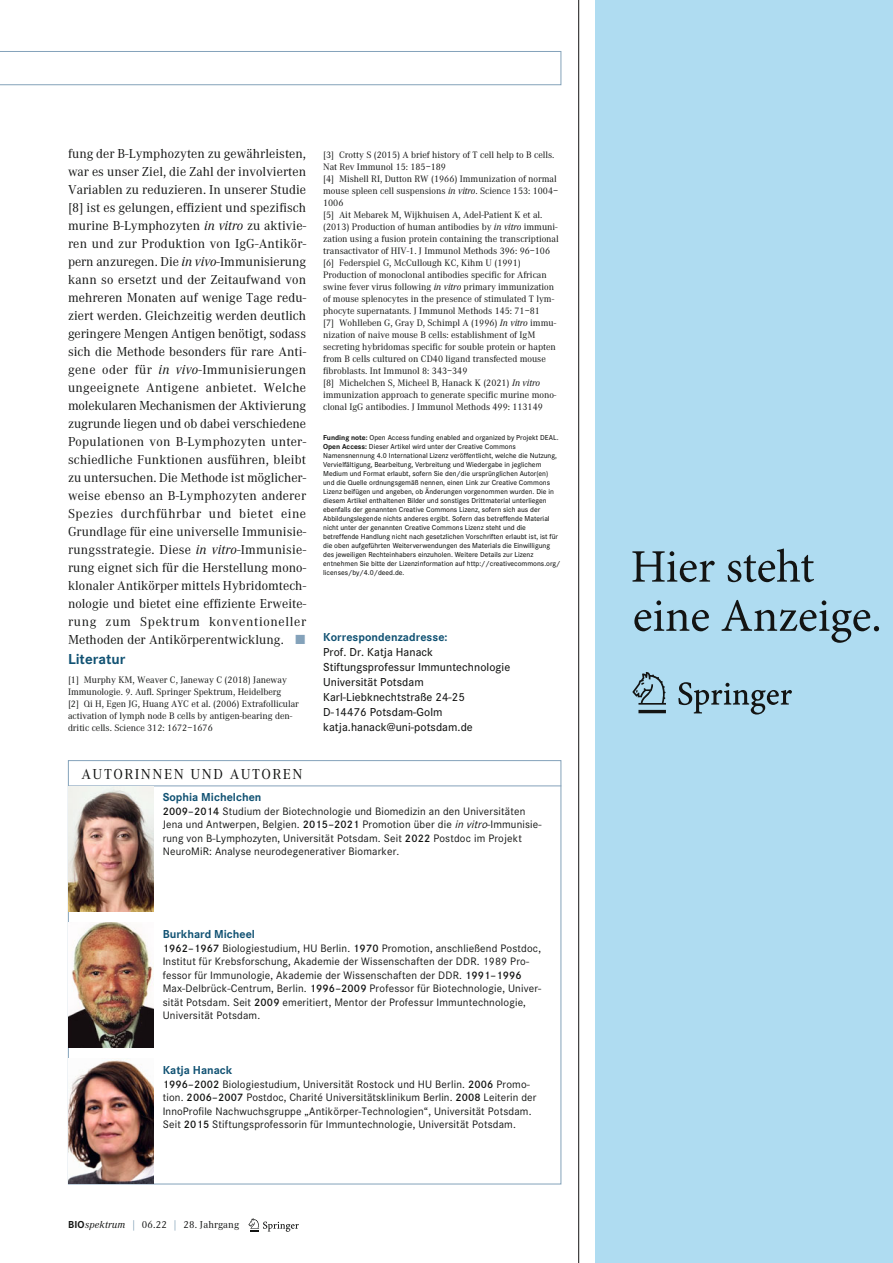
<style>
.page{position:relative;width:893px;height:1263px;background:#fff}
.page>*{position:absolute;margin:0;border:0;box-sizing:border-box;transform-origin:0 0}
.t1{font:15px "Corporate A";letter-spacing:.1em;color:#131413}
.t2{font:700 15px "Corporate S";color:#115273}
.t3{font:13.5px/18px "Corporate A";letter-spacing:.005em;color:#131413;text-align:justify}
.t4{font:500 12px/15px "Corporate S";letter-spacing:.005em;color:#131413}
.t5{font:700 12px "Corporate S";color:#115273}
.t6{font:11.25px/13.5px "Corporate S";letter-spacing:.015em;color:#131413}
.t7{font:10.5px "Corporate A";letter-spacing:.015em;color:#131413}
.t8{font:9.75px/12px "Corporate A";color:#131413}
.t9{font:500 7.5px/9px "Corporate S";color:#131413}
.s1{font-style:italic}
.s2{font-family:"The Sans Expert";color:#84a2ba}
.s3{font-weight:700}
.s4{font-weight:600}
.s5{font-family:"Corporate S";font-weight:700}
.s6{color:#658ba6}
</style>
<div class="page">
<svg style="left:248px;top:1218px;width:51px;height:14px"></svg>
<hr style="left:68px;top:786px;width:493px;height:1px;background:#84a2ba">
<img style="left:69px;top:786px;width:85px;height:126px">
<img style="left:69px;top:922px;width:85px;height:126px">
<img style="left:69px;top:1060px;width:85px;height:124px">
<div style="left:595px;top:0;width:298px;height:1263px;background:#afdcf1"></div>
<svg style="left:632px;top:548px;width:247px;height:95px"></svg>
<svg style="left:632px;top:672px;width:160px;height:43px"></svg>
<div style="left:0;top:51px;width:561px;height:34px;border:1px solid #84a2ba"></div>
<svg style="left:0;top:51px;width:1px;height:34px"></svg>
<hr style="left:578px;top:0;width:1px;height:1263px;background:#131413">
<p class="t3" style="left:68px;top:146px;width:240px">fung der B-Lymphozyten zu gewährleisten, war es unser Ziel, die Zahl der involvierten Variablen zu reduzieren. In unserer Studie [8] ist es gelungen, effizient und spezifisch murine B-Lymphozyten <span class="s1">in vitro</span> zu aktivie&shy;ren und zur Produktion von IgG-Antikör&shy;pern anzuregen. Die <span class="s1">in vivo</span>-Immunisierung kann so ersetzt und der Zeitaufwand von mehreren Monaten auf wenige Tage redu&shy;ziert werden. Gleichzeitig werden deutlich geringere Mengen Antigen benötigt, sodass sich die Methode besonders für rare Anti&shy;gene oder für <span class="s1">in vivo</span>-Immunisierungen ungeeignete Antigene anbietet. Welche molekularen Mechanismen der Aktivierung zugrunde liegen und ob dabei verschiedene Populationen von B-Lymphozyten unter&shy;schiedliche Funktionen ausführen, bleibt zu untersuchen. Die Methode ist möglicher&shy;weise ebenso an B-Lymphozyten anderer Spezies durchführbar und bietet eine Grundlage für eine universelle Immunisie&shy;rungsstrategie. Diese <span class="s1">in vitro</span>-Immunisie&shy;rung eignet sich für die Herstellung mono&shy;klonaler Antikörper mittels Hybridomtech&shy;nologie und bietet eine effiziente Erweite&shy;rung zum Spektrum konventioneller Methoden der Antikörperentwicklung. <span class="s2">ó</span></p>
<h1 class="t2" style="left:68px;top:653px;width:59px">Literatur</h1>
<p class="t8" style="left:68px;top:675px;width:232px">[1] Murphy KM, Weaver C, Janeway C (2018) Janeway Immunologie. 9. Aufl. Springer Spektrum, Heidelberg<br>[2] Qi H, Egen JG, Huang AYC et al. (2006) Extrafollicular activation of lymph node B cells by antigen-bearing den&shy;dritic cells. Science 312: 1672–1676</p>
<p class="t8" style="left:323px;top:150px;width:237px">[3] Crotty S (2015) A brief history of T cell help to B cells.<br>Nat Rev Immunol 15: 185–189<br>[4] Mishell RI, Dutton RW (1966) Immunization of normal mouse spleen cell suspensions <span class="s1">in vitro</span>. Science 153: 1004– 1006<br>[5] Ait Mebarek M, Wijkhuisen A, Adel-Patient K et al. (2013) Production of human antibodies by <span class="s1">in vitro</span> immuni&shy;zation using a fusion protein containing the transcriptional transactivator of HIV-1. J Immunol Methods 396: 96–106 [6] Federspiel G, McCullough KC, Kihm U (1991)<br>Production of monoclonal antibodies specific for African swine fever virus following <span class="s1">in vitro</span> primary immunization of mouse splenocytes in the presence of stimulated T lym&shy;phocyte supernatants. J Immunol Methods 145: 71–81<br>[7] Wohlleben G, Gray D, Schimpl A (1996) <span class="s1">In vitro</span> immu&shy;nization of naive mouse B cells: establishment of IgM secreting hybridomas specific for souble protein or hapten from B cells cultured on CD40 ligand transfected mouse fibroblasts. Int Immunol 8: 343–349<br>[8] Michelchen S, Micheel B, Hanack K (2021) <span class="s1">In vitro </span>immunization approach to generate specific murine mono&shy;clonal IgG antibodies. J Immunol Methods 499: 113149</p>
<p class="t9" style="left:323px;top:434px;width:239px"><span class="s3">Funding note:</span> Open Access funding enabled and organized by Projekt DEAL.<br><span class="s3">Open Access:</span> Dieser Artikel wird unter der Creative Commons Namensnennung 4.0 International Lizenz veröffentlicht, welche die Nutzung, Vervielfältigung, Bearbeitung, Verbreitung und Wiedergabe in jeglichem Medium und Format erlaubt, sofern Sie den/die ursprünglichen Autor(en) und die Quelle ordnungsgemäß nennen, einen Link zur Creative Commons Lizenz beifügen und angeben, ob Änderungen vorgenommen wurden. Die in diesem Artikel enthaltenen Bilder und sonstiges Drittmaterial unterliegen ebenfalls der genannten Creative Commons Lizenz, sofern sich aus der Abbildungslegende nichts anderes ergibt. Sofern das betreffende Material nicht unter der genannten Creative Commons Lizenz steht und die betreffende Handlung nicht nach gesetzlichen Vorschriften erlaubt ist, ist für die oben aufgeführten Weiterverwendungen des Materials die Einwilligung des jeweiligen Rechteinhabers einzuholen. Weitere Details zur Lizenz entnehmen Sie bitte der Lizenzinformation auf http://creativecommons.org/ licenses/by/4.0/deed.de.</p>
<p class="t5" style="left:323px;top:633px;width:126px">Korrespondenzadresse:</p>
<p class="t4" style="left:323px;top:646px;width:189px">Prof. Dr. Katja Hanack<br>Stiftungsprofessur Immuntechnologie<br>Universität Potsdam<br>Karl-Liebknechtstraße 24-25<br>D-14476 Potsdam-Golm katja.hanack@uni-potsdam.de</p>
<h1 class="t1" style="left:81px;top:769px;width:223px">AUTORINNEN UND AUTOREN</h1>
<p class="t5" style="left:163px;top:793px;width:100px">Sophia Michelchen</p>
<p class="t6" style="left:163px;top:805px;width:380px"><span class="s4">2009–2014</span> Studium der Biotechnologie und Biomedizin an den Universitäten Jena und Antwerpen, Belgien. <span class="s4">2015–2021</span> Promotion über die <span class="s1">in vitro</span>-Immunisie&shy;rung von B-Lymphozyten, Universität Potsdam. Seit <span class="s4">2022</span> Postdoc im Projekt NeuroMiR: Ana lyse neurodegenerativer Biomarker.</p>
<p class="t5" style="left:163px;top:930px;width:94px">Burkhard Micheel</p>
<p class="t6" style="left:163px;top:942px;width:380px"><span class="s4">1962–1967</span> Biologiestudium, HU Berlin. <span class="s4">1970</span> Promotion, anschließend Postdoc, Insti tut für Krebsforschung, Akademie der Wissenschaften der DDR. 1989 Pro&shy;fessor für Immunologie, Akademie der Wissenschaften der DDR. <span class="s4">1991–1996<br></span>Max-Delbrück-Centrum, Berlin. <span class="s4">1996–2009</span> Professor für Biotechnologie, Univer&shy;sität Potsdam. Seit <span class="s4">2009</span> emeritiert, Mentor der Professur Immuntechnologie, Universität Potsdam.</p>
<p class="t5" style="left:163px;top:1066px;width:71px">Katja Hanack</p>
<p class="t6" style="left:163px;top:1078px;width:375px"><span class="s4">1996–2002</span> Biologiestudium, Universität Rostock und HU Berlin. <span class="s4">2006</span> Promo&shy;tion. <span class="s4">2006–2007</span> Postdoc, Charité Universitätsklinikum Berlin. <span class="s4">2008</span> Leiterin der InnoProfile Nachwuchsgruppe „Antikörper-Technologien“, Universität Potsdam.<br>Seit <span class="s4">2015</span> Stiftungsprofessorin für Immuntechnologie, Universität Potsdam.</p>
<p class="t7" style="left:68px;top:1221px;width:173px"><span class="s5">BIO</span><span class="s1">spektrum</span> <span class="s6">|</span> 06.22 <span class="s6">|</span> 28. Jahrgang</p>
</div>
